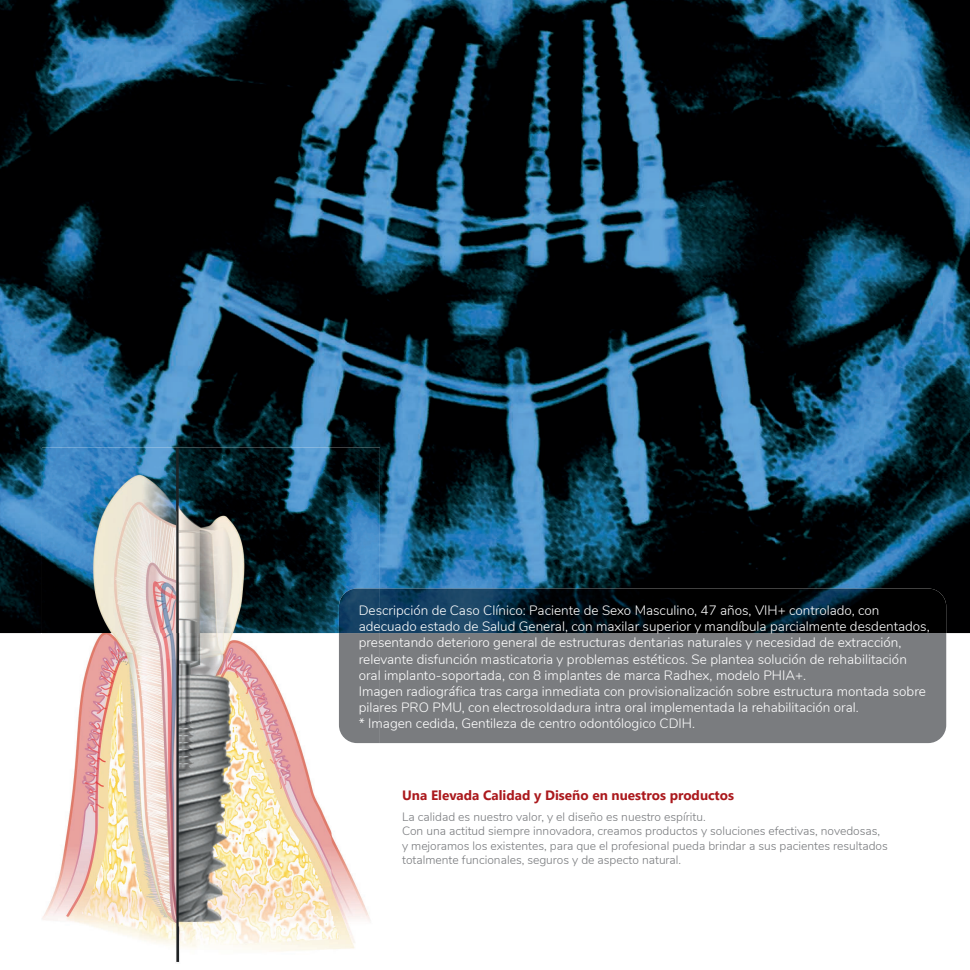
<style>
.page{position:relative;width:970px;height:970px;background:#fff}
.page>*{position:absolute;margin:0;border:0;box-sizing:border-box;transform-origin:0 0}
.t1{font:300 13.5px/16.2px "Nunito";color:#fff}
.t2{font:700 13.5px "Segoe UI";color:#ab191d}
.t3{font:300 12px/14.4px "Nunito";color:#787a7d}
</style>
<div class="page">
<img style="left:0;top:0;width:969px;height:633px">
<img style="left:42px;top:447px;width:338px;height:516px">
<div style="left:380px;top:633px;width:566px;height:110px;background:#7a7c7f"></div>
<img style="left:380px;top:588px;width:566px;height:45px">
<img style="left:339px;top:588px;width:41px;height:155px">
<p class="t1" style="left:359px;top:601px;width:572px">Descripción de Caso Clínico: Paciente de Sexo Masculino, 47 años, VIH+ controlado, con adecuado estado de Salud General, con maxilar superior y mandíbula parcialmente desdentados, presentando deterioro general de estructuras dentarias naturales y necesidad de extracción, relevante disfunción masticatoria y problemas estéticos. Se plantea solución de rehabilitación oral implanto-soportada, con 8 implantes de marca Radhex, modelo PHIA+.<br>Imagen radiográfica tras carga inmediata con provisionalización sobre estructura montada sobre pilares PRO PMU, con electrosoldadura intra oral implementada la rehabilitación oral.<br>* Imagen cedida, Gentileza de centro odontólogico CDIH.</p>
<p class="t2" style="left:402px;top:782px;width:333px">Una Elevada Calidad y Diseño en nuestros productos</p>
<p class="t3" style="left:402px;top:809px;width:487px">La calidad es nuestro valor, y el diseño es nuestro espíritu.<br>Con una actitud siempre innovadora, creamos productos y soluciones efectivas, novedosas, y mejoramos los existentes, para que el profesional pueda brindar a sus pacientes resultados totalmente funcionales, seguros y de aspecto natural.</p>
</div>
